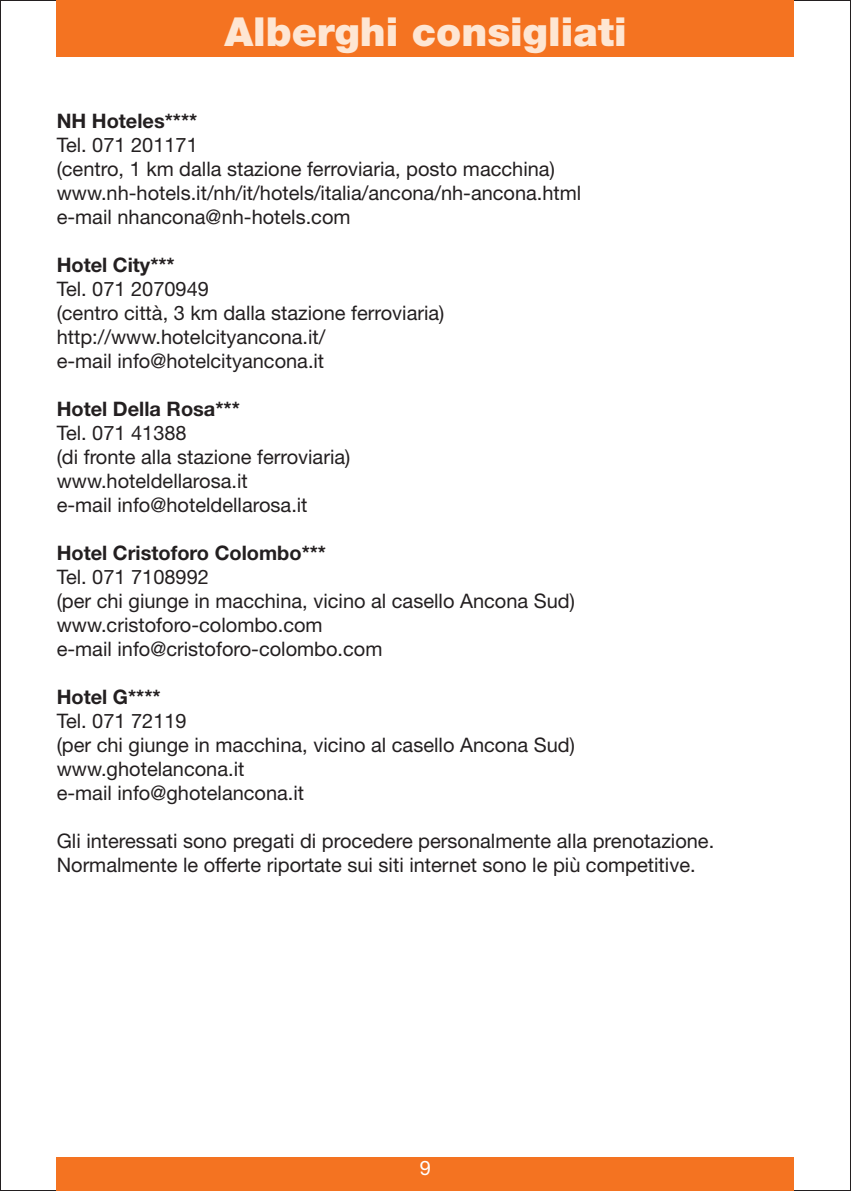
<style>
.page{position:relative;width:851px;height:1191px;background:#fff}
.page>*{position:absolute;margin:0;border:0;box-sizing:border-box;transform-origin:0 0}
.t1{font:900 40px "Helvetica Neue";color:#fee6d3}
.t2{font:20px/24px "Helvetica Neue";color:#231f20}
.t3{font:700 20px "Helvetica Neue";color:#231f20}
.t4{font:20px "Helvetica Neue";color:#fff}
</style>
<div class="page">
<div style="left:57px;top:1157px;width:737px;height:34px;background:#f47321"></div>
<div style="left:57px;top:0;width:737px;height:57px;background:#f47321"></div>
<h1 class="t1" style="left:224px;top:17px;width:403px">Alberghi consigliati</h1>
<p class="t3" style="left:57px;top:113px;width:142px">NH Hoteles****</p>
<p class="t2" style="left:57px;top:134px;width:526px">Tel. 071 201171<br>(centro, 1 km dalla stazione ferroviaria, posto macchina) www.nh-hotels.it/nh/it/hotels/italia/ancona/nh-ancona.html e-mail nhancona@nh-hotels.com</p>
<p class="t3" style="left:57px;top:257px;width:119px">Hotel City***</p>
<p class="t2" style="left:57px;top:278px;width:389px">Tel. 071 2070949<br>(centro città, 3 km dalla stazione ferroviaria) http://www.hotelcityancona.it/<br>e-mail info@hotelcityancona.it</p>
<p class="t3" style="left:57px;top:401px;width:185px">Hotel Della Rosa***</p>
<p class="t2" style="left:57px;top:422px;width:295px">Tel. 071 41388<br>(di fronte alla stazione ferroviaria) www.hoteldellarosa.it<br>e-mail info@hoteldellarosa.it</p>
<p class="t3" style="left:57px;top:545px;width:271px">Hotel Cristoforo Colombo***</p>
<p class="t2" style="left:57px;top:566px;width:519px">Tel. 071 7108992<br>(per chi giunge in macchina, vicino al casello Ancona Sud) www.cristoforo-colombo.com<br>e-mail info@cristoforo-colombo.com</p>
<p class="t3" style="left:57px;top:689px;width:105px">Hotel G****</p>
<p class="t2" style="left:57px;top:710px;width:519px">Tel. 071 72119<br>(per chi giunge in macchina, vicino al casello Ancona Sud) www.ghotelancona.it<br>e-mail info@ghotelancona.it</p>
<p class="t2" style="left:57px;top:830px;width:659px">Gli interessati sono pregati di procedere personalmente alla prenotazione.<br>Normalmente le offerte riportate sui siti internet sono le più competitive.</p>
<p class="t4" style="left:420px;top:1161px;width:13px">9</p>
</div>
